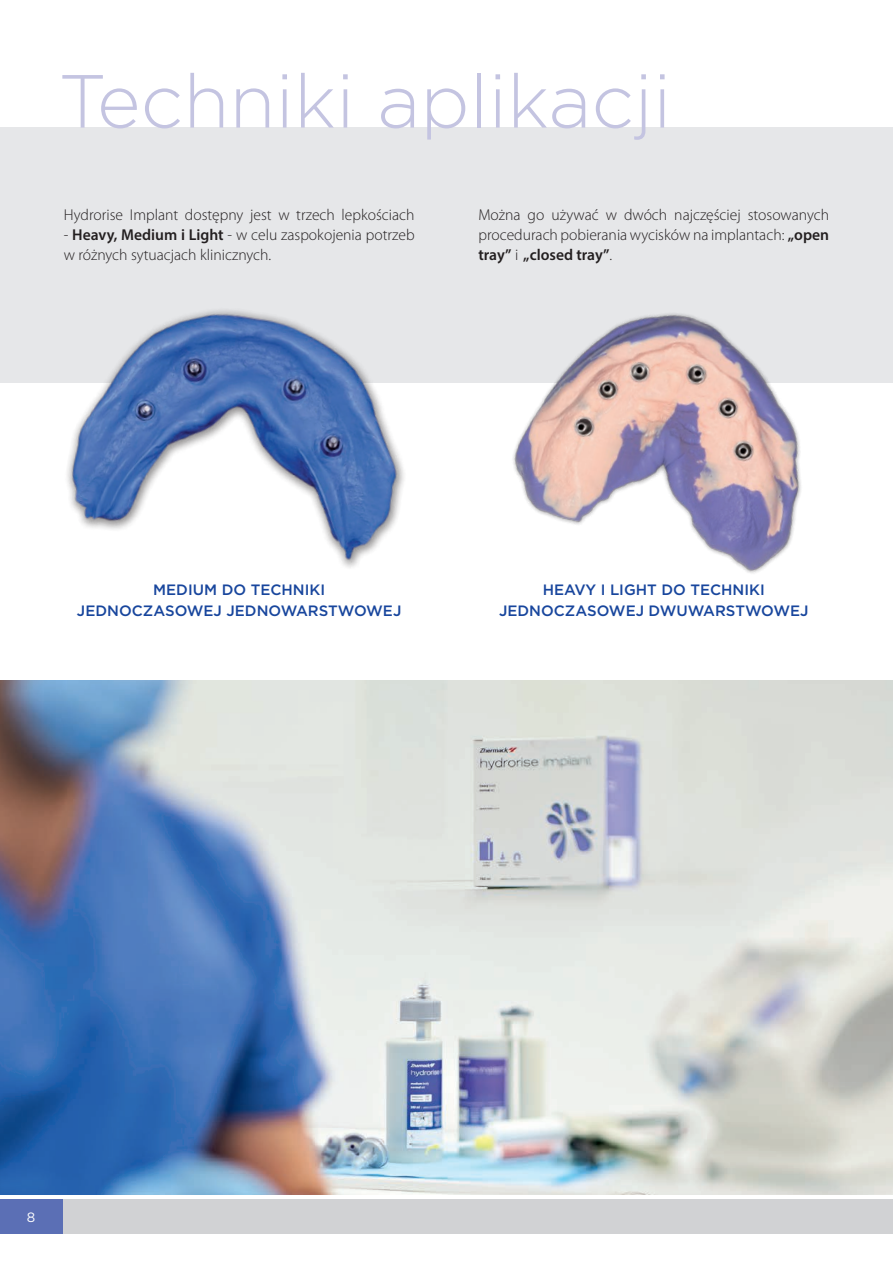
<style>
.page{position:relative;width:893px;height:1263px;background:#fff}
.page>*{position:absolute;margin:0;border:0;box-sizing:border-box;transform-origin:0 0}
.page_title{font:300 75px "Gotham";color:#c4c4e1}
.text{font:300 15.75px/20.2px "Myriad Pro";color:#231f20;text-align:justify}
.unordered_list{font:500 15px "Gotham";color:#18469d}
.t1{font:13.5px "Gotham";color:#fff}
.s1{font-weight:600}
</style>
<div class="page">
<div style="left:64px;top:1199px;width:829px;height:34px;background:#d1d2d4"></div>
<div style="left:0;top:1199px;width:62px;height:34px;background:#5b6fb5"></div>
<img style="left:0;top:680px;width:893px;height:515px">
<div style="left:0;top:128px;width:893px;height:255px;background:#e6e7e9"></div>
<img style="left:67px;top:310px;width:337px;height:258px">
<img style="left:513px;top:313px;width:288px;height:261px">
<p class="page_title" style="left:59px;top:54px;width:614px">Techniki aplikacji</p>
<p class="text" style="left:64px;top:205px;width:352px">Hydrorise Implant dostępny jest w trzech lepkościach</p>
<p class="text" style="left:64px;top:225px;width:352px">- <span class="s1">Heavy, Medium i Light</span> - w celu zaspokojenia potrzeb w różnych sytuacjach klinicznych.</p>
<p class="text" style="left:478px;top:205px;width:352px">Można go używać w dwóch najczęściej stosowanych procedurach pobierania wycisków na implantach: <span class="s1">„open tray”</span> i <span class="s1">„closed tray”</span>.</p>
<p class="unordered_list" style="left:153px;top:580px;width:173px">MEDIUM DO TECHNIKI</p>
<p class="unordered_list" style="left:77px;top:600px;width:326px">JEDNOCZASOWEJ JEDNOWARSTWOWEJ</p>
<p class="unordered_list" style="left:543px;top:580px;width:224px">HEAVY I LIGHT DO TECHNIKI</p>
<p class="unordered_list" style="left:499px;top:600px;width:311px">JEDNOCZASOWEJ DWUWARSTWOWEJ</p>
<p class="t1" style="left:27px;top:1208px;width:10px">8</p>
</div>
